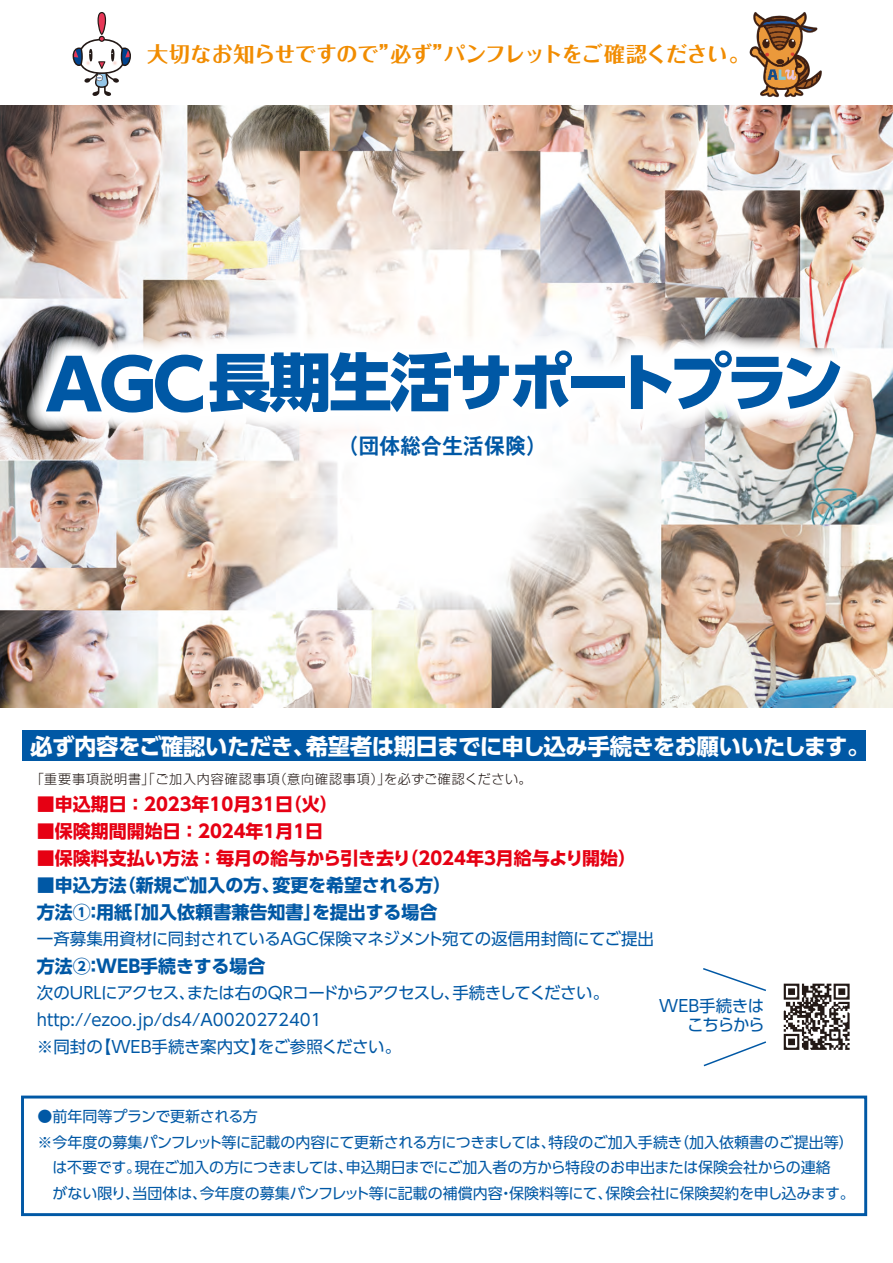
<style>
.page{position:relative;width:893px;height:1263px;background:#fff}
.page>*{position:absolute;margin:0;border:0;box-sizing:border-box;transform-origin:0 0}
.t1{font:800 63px "UD Shin Go Pro";letter-spacing:-.075em;color:#0058a5}
.t2{font:700 22.5px "UD Shin Go Pro";letter-spacing:-.025em;color:#fff}
.t3{font:700 21.6px "Gothic MB101 Pro De";letter-spacing:.025em;color:#0058a5;scale:.95 1}
.t4{font:700 21px "Folk Pro";letter-spacing:-.03em;color:#f18c00}
.t5{font:700 18px "UD Shin Go Pro";color:#e60013}
.t6{font:700 18px/27px "UD Shin Go Pro";color:#0058a5}
.t7{font:16.5px/27px "UD Shin Go Pro";color:#0058a5}
.t8{font:16.5px/19.5px "UD Shin Go Pro";letter-spacing:-.03em;color:#0058a5;text-align:right}
.t9{font:15px/25.5px "UD Shin Go Pro";letter-spacing:-.01em;color:#0058a5}
.t10{font:300 13.05px "Shin Go Pro";letter-spacing:.065em;color:#231916}
.s1{font-size:69px}
</style>
<div class="page">
<div style="left:23px;top:730px;width:843px;height:31px;background:#0058a5"></div>
<div style="left:21px;top:1095px;width:846px;height:121px;border:3px solid #0058a5"></div>
<svg style="left:703px;top:968px;width:63px;height:23px"></svg>
<svg style="left:703px;top:1041px;width:63px;height:26px"></svg>
<img style="left:783px;top:983px;width:67px;height:67px">
<img style="left:0;top:105px;width:893px;height:603px">
<svg style="left:26px;top:331px;width:565px;height:101px"></svg>
<div style="left:552px;top:357px;width:92px;height:50px;background:#fff;border-radius:20px"></div>
<svg style="left:611px;top:331px;width:249px;height:98px"></svg>
<img style="left:34px;top:105px;width:136px;height:13px">
<svg style="left:72px;top:12px;width:59px;height:84px"></svg>
<img style="left:749px;top:12px;width:73px;height:86px">
<h3 class="t4" style="left:147px;top:36px;width:604px">大切なお知らせですので”必ず”パンフレットをご確認ください。</h3>
<h1 class="t1" style="left:45px;top:331px;width:800px"><span class="s1">AGC</span>長期生活サポートプラン</h1>
<h3 class="t3" style="left:338px;top:428px;width:221px">（団体総合生活保険）</h3>
<h2 class="t2" style="left:30px;top:728px;width:841px">必ず内容をご確認いただき、希望者は期日までに申し込み手続きをお願いいたします。</h2>
<p class="t10" style="left:31px;top:769px;width:502px">「重要事項説明書」「ご加入内容確認事項（意向確認事項）」を必ずご確認ください。</p>
<p class="t5" style="left:37px;top:789px;width:303px">■申込期日 ： 2023年10月31日（火）</p>
<p class="t5" style="left:37px;top:816px;width:288px">■保険期間開始日 ： 2024年1月1日</p>
<p class="t5" style="left:37px;top:843px;width:601px">■保険料支払い方法 ：毎月の給与から引き去り（2024年3月給与より開始）</p>
<p class="t6" style="left:37px;top:871px;width:416px">■申込方法（新規ご加入の方、変更を希望される方）方法①：用紙「加入依頼書兼告知書」を提出する場合</p>
<p class="t7" style="left:37px;top:924px;width:619px">一斉募集用資材に同封されているAGC保険マネジメント宛ての返信用封筒にてご提出</p>
<p class="t6" style="left:37px;top:952px;width:230px">方法②：WEB手続きする場合</p>
<p class="t7" style="left:37px;top:978px;width:574px">次のURLにアクセス、または右のQRコードからアクセスし、手続きしてください。http://ezoo.jp/ds4/A0020272401<br>※同封の【WEB手続き案内文】をご参照ください。</p>
<p class="t8" style="left:659px;top:995px;width:107px">WEB手続きはこちらから</p>
<p class="t9" style="left:38px;top:1103px;width:819px">●前年同等プランで更新される方<br>※今年度の募集パンフレット等に記載の内容にて更新される方につきましては、特段のご加入手続き（加入依頼書のご提出等）　は不要です。現在ご加入の方につきましては、申込期日までにご加入者の方から特段のお申出または保険会社からの連絡<br>　がない限り、当団体は、今年度の募集パンフレット等に記載の補償内容・保険料等にて、保険会社に保険契約を申し込みます。</p>
</div>
